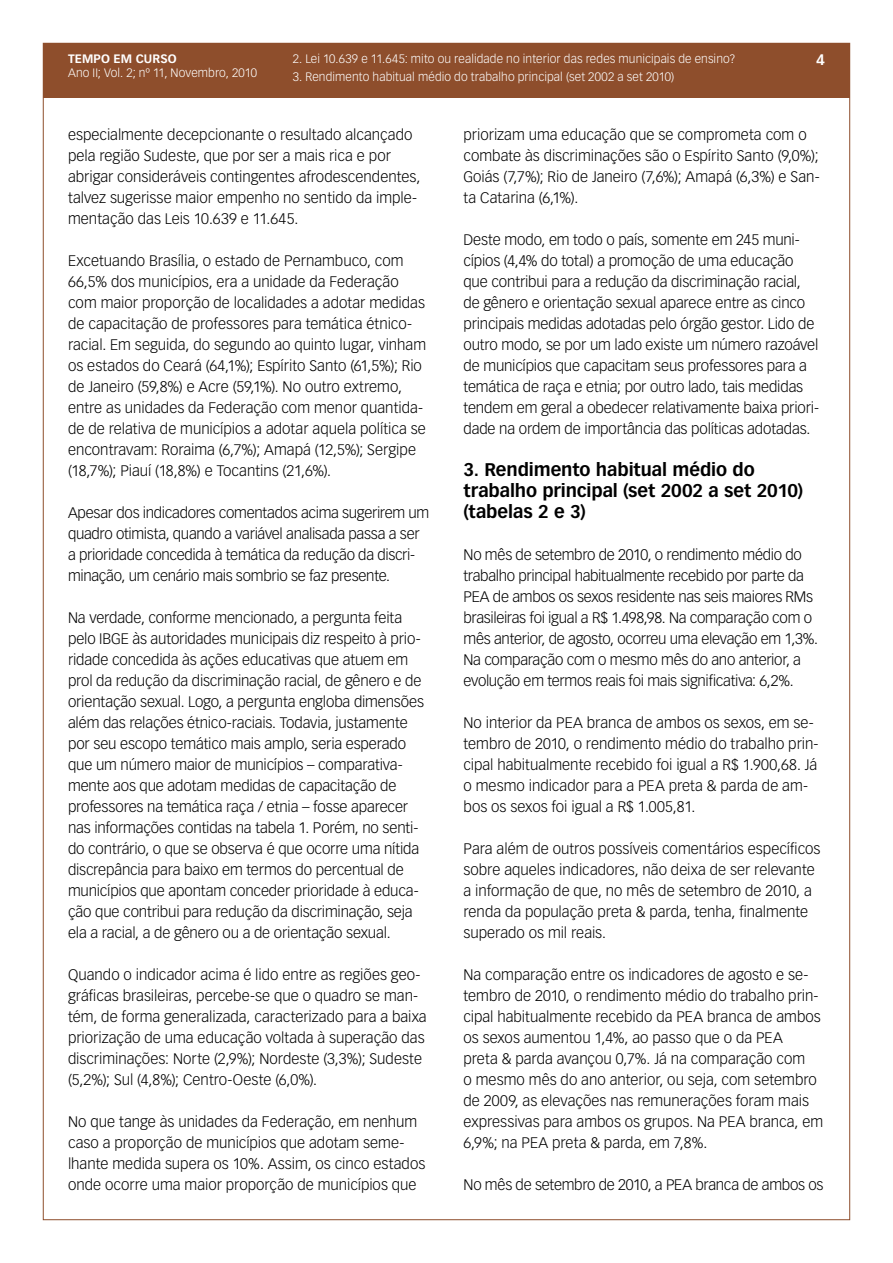
<style>
.page{position:relative;width:893px;height:1263px;background:#fff}
.page>*{position:absolute;margin:0;border:0;box-sizing:border-box;transform-origin:0 0}
.t1{font:700 18px/21px "Vectora LT Std";letter-spacing:-.005em;color:#000}
.t2{font:300 15px/21px "Vectora LT Std";letter-spacing:-.005em;color:#000}
.t3{font:700 15px "Vectora LT Std";color:#fff}
.t4{font:300 12px "Vectora LT Std";letter-spacing:.01em;color:#fff}
.t5{font:700 12px "Vectora LT Std";letter-spacing:.01em;color:#fff}
</style>
<div class="page">
<div style="left:43px;top:43px;width:806px;height:55px;background:#8e4e2c"></div>
<p class="t4" style="left:293px;top:52px;width:444px">2. Lei 10.639 e 11.645: mito ou realidade no interior das redes municipais de ensino?</p>
<p class="t4" style="left:293px;top:70px;width:383px">3. Rendimento habitual médio do trabalho principal (set 2002 a set 2010)</p>
<p class="t5" style="left:68px;top:51px;width:110px">TEMPO EM CURSO</p>
<p class="t3" style="left:816px;top:51px;width:10px">4</p>
<p class="t4" style="left:68px;top:66px;width:191px">Ano II; Vol. 2; nº 11, Novembro, 2010</p>
<p class="t2" style="left:68px;top:124px;width:354px">especialmente decepcionante o resultado alcançado pela região Sudeste, que por ser a mais rica e por abrigar consideráveis contingentes afrodescendentes, talvez sugerisse maior empenho no sentido da imple&shy;mentação das Leis 10.639 e 11.645.</p>
<p class="t2" style="left:68px;top:250px;width:360px">Excetuando Brasília, o estado de Pernambuco, com 66,5% dos municípios, era a unidade da Federação com maior proporção de localidades a adotar medidas de capacitação de professores para temática étnico&shy;racial. Em seguida, do segundo ao quinto lugar, vinham os estados do Ceará (64,1%); Espírito Santo (61,5%); Rio de Janeiro (59,8%) e Acre (59,1%). No outro extremo, entre as unidades da Federação com menor quantida&shy;de de relativa de municípios a adotar aquela política se encontravam: Roraima (6,7%); Amapá (12,5%); Sergipe (18,7%); Piauí (18,8%) e Tocantins (21,6%).</p>
<p class="t2" style="left:68px;top:502px;width:363px">Apesar dos indicadores comentados acima sugerirem um quadro otimista, quando a variável analisada passa a ser a prioridade concedida à temática da redução da discri&shy;minação, um cenário mais sombrio se faz presente.</p>
<p class="t2" style="left:68px;top:607px;width:358px">Na verdade, conforme mencionado, a pergunta feita pelo IBGE às autoridades municipais diz respeito à prio&shy;ridade concedida às ações educativas que atuem em prol da redução da discriminação racial, de gênero e de orientação sexual. Logo, a pergunta engloba dimensões além das relações étnico-raciais. Todavia, justamente por seu escopo temático mais amplo, seria esperado que um número maior de municípios – comparativa&shy;mente aos que adotam medidas de capacitação de professores na temática raça / etnia – fosse aparecer nas informações contidas na tabela 1. Porém, no senti&shy;do contrário, o que se observa é que ocorre uma nítida discrepância para baixo em termos do percentual de municípios que apontam conceder prioridade à educa&shy;ção que contribui para redução da discriminação, seja ela a racial, a de gênero ou a de orientação sexual.</p>
<p class="t2" style="left:68px;top:964px;width:360px">Quando o indicador acima é lido entre as regiões geo&shy;gráficas brasileiras, percebe-se que o quadro se man&shy;tém, de forma generalizada, caracterizado para a baixa priorização de uma educação voltada à superação das discriminações: Norte (2,9%); Nordeste (3,3%); Sudeste (5,2%); Sul (4,8%); Centro-Oeste (6,0%).</p>
<p class="t2" style="left:68px;top:1111px;width:359px">No que tange às unidades da Federação, em nenhum caso a proporção de municípios que adotam seme&shy;lhante medida supera os 10%. Assim, os cinco estados onde ocorre uma maior proporção de municípios que</p>
<p class="t2" style="left:463px;top:124px;width:358px">priorizam uma educação que se comprometa com o combate às discriminações são o Espírito Santo (9,0%); Goiás (7,7%); Rio de Janeiro (7,6%); Amapá (6,3%) e San&shy;ta Catarina (6,1%).</p>
<p class="t2" style="left:463px;top:229px;width:357px">Deste modo, em todo o país, somente em 245 muni&shy;cípios (4,4% do total) a promoção de uma educação que contribui para a redução da discriminação racial, de gênero e orientação sexual aparece entre as cinco principais medidas adotadas pelo órgão gestor. Lido de outro modo, se por um lado existe um número razoável de municípios que capacitam seus professores para a temática de raça e etnia; por outro lado, tais medidas tendem em geral a obedecer relativamente baixa priori&shy;dade na ordem de importância das políticas adotadas.</p>
<p class="t1" style="left:463px;top:459px;width:341px">3. Rendimento habitual médio do trabalho principal (set 2002 a set 2010) (tabelas 2 e 3)</p>
<p class="t2" style="left:463px;top:544px;width:356px">No mês de setembro de 2010, o rendimento médio do trabalho principal habitualmente recebido por parte da PEA de ambos os sexos residente nas seis maiores RMs brasileiras foi igual a R$ 1.498,98. Na comparação com o mês anterior, de agosto, ocorreu uma elevação em 1,3%.<br>Na comparação com o mesmo mês do ano anterior, a evolução em termos reais foi mais significativa: 6,2%.</p>
<p class="t2" style="left:463px;top:712px;width:357px">No interior da PEA branca de ambos os sexos, em se&shy;tembro de 2010, o rendimento médio do trabalho prin&shy;cipal habitualmente recebido foi igual a R$ 1.900,68. Já o mesmo indicador para a PEA preta &amp; parda de am&shy;bos os sexos foi igual a R$ 1.005,81.</p>
<p class="t2" style="left:463px;top:838px;width:358px">Para além de outros possíveis comentários específicos sobre aqueles indicadores, não deixa de ser relevante a informação de que, no mês de setembro de 2010, a renda da população preta &amp; parda, tenha, finalmente superado os mil reais.</p>
<p class="t2" style="left:463px;top:964px;width:361px">Na comparação entre os indicadores de agosto e se&shy;tembro de 2010, o rendimento médio do trabalho prin&shy;cipal habitualmente recebido da PEA branca de ambos os sexos aumentou 1,4%, ao passo que o da PEA<br>preta &amp; parda avançou 0,7%. Já na comparação com<br>o mesmo mês do ano anterior, ou seja, com setembro de 2009, as elevações nas remunerações foram mais expressivas para ambos os grupos. Na PEA branca, em 6,9%; na PEA preta &amp; parda, em 7,8%.</p>
<p class="t2" style="left:463px;top:1174px;width:361px">No mês de setembro de 2010, a PEA branca de ambos os</p>
</div>
